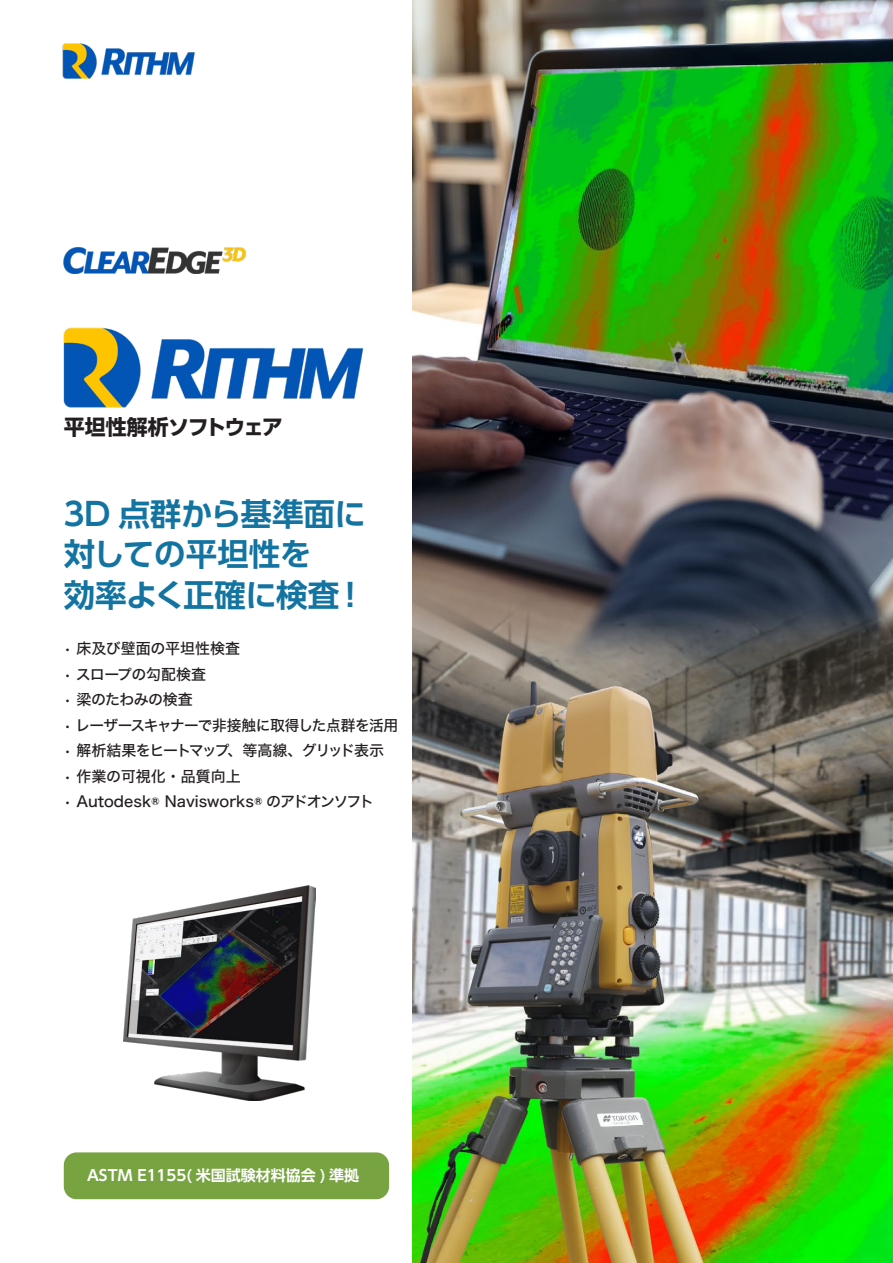
<style>
.page{position:relative;width:893px;height:1263px;background:#fff}
.page>*{position:absolute;margin:0;border:0;box-sizing:border-box;transform-origin:0 0}
.t1{font:700 31.5px/40.5px "UD Shin Go Pro De";letter-spacing:-.01em;color:#1373a1}
.t2{font:700 21px "UD Shin Go Pro";letter-spacing:-.05em;color:#231f20}
.t3{font:15px "Hira Kaku Std N W5";color:#231f20}
.t4{font:15px "Hira Kaku Std N W5";letter-spacing:-.025em;color:#231f20}
.t5{font:15px "Hira Kaku Std N W5";letter-spacing:-.095em;color:#231f20}
.t6{font:700 15px "UD Shin Go Pro De";color:#fff}
</style>
<div class="page">
<img style="left:412px;top:0;width:481px;height:1263px">
<div style="left:64px;top:1152px;width:325px;height:47px;background:#78a341;border-radius:13px"></div>
<img style="left:63px;top:327px;width:301px;height:81px">
<img style="left:62px;top:43px;width:133px;height:36px">
<img style="left:123px;top:886px;width:192px;height:214px">
<img style="left:63px;top:247px;width:183px;height:27px">
<h2 class="t2" style="left:64px;top:410px;width:221px">平坦性解析ソフトウェア</h2>
<h1 class="t1" style="left:64px;top:493px;width:304px">3D 点群から基準面に対しての平坦性を<br>効率よく正確に検査!</h1>
<p class="t3" style="left:64px;top:637px;width:178px">• 床及び壁面の平坦性検査</p>
<p class="t4" style="left:64px;top:663px;width:144px">• スロープの勾配検査</p>
<p class="t4" style="left:64px;top:688px;width:130px">• 梁のたわみの検査</p>
<p class="t4" style="left:64px;top:714px;width:336px">• レーザースキャナーで非接触に取得した点群を活用</p>
<p class="t5" style="left:64px;top:739px;width:322px">• 解析結果をヒートマップ、等高線、グリッド表示</p>
<p class="t3" style="left:64px;top:765px;width:178px">• 作業の可視化・品質向上</p>
<p class="t3" style="left:64px;top:790px;width:312px">• Autodesk® Navisworks® のアドオンソフト</p>
<p class="t6" style="left:87px;top:1163px;width:274px">ASTM E1155( 米国試験材料協会 ) 準拠</p>
</div>
